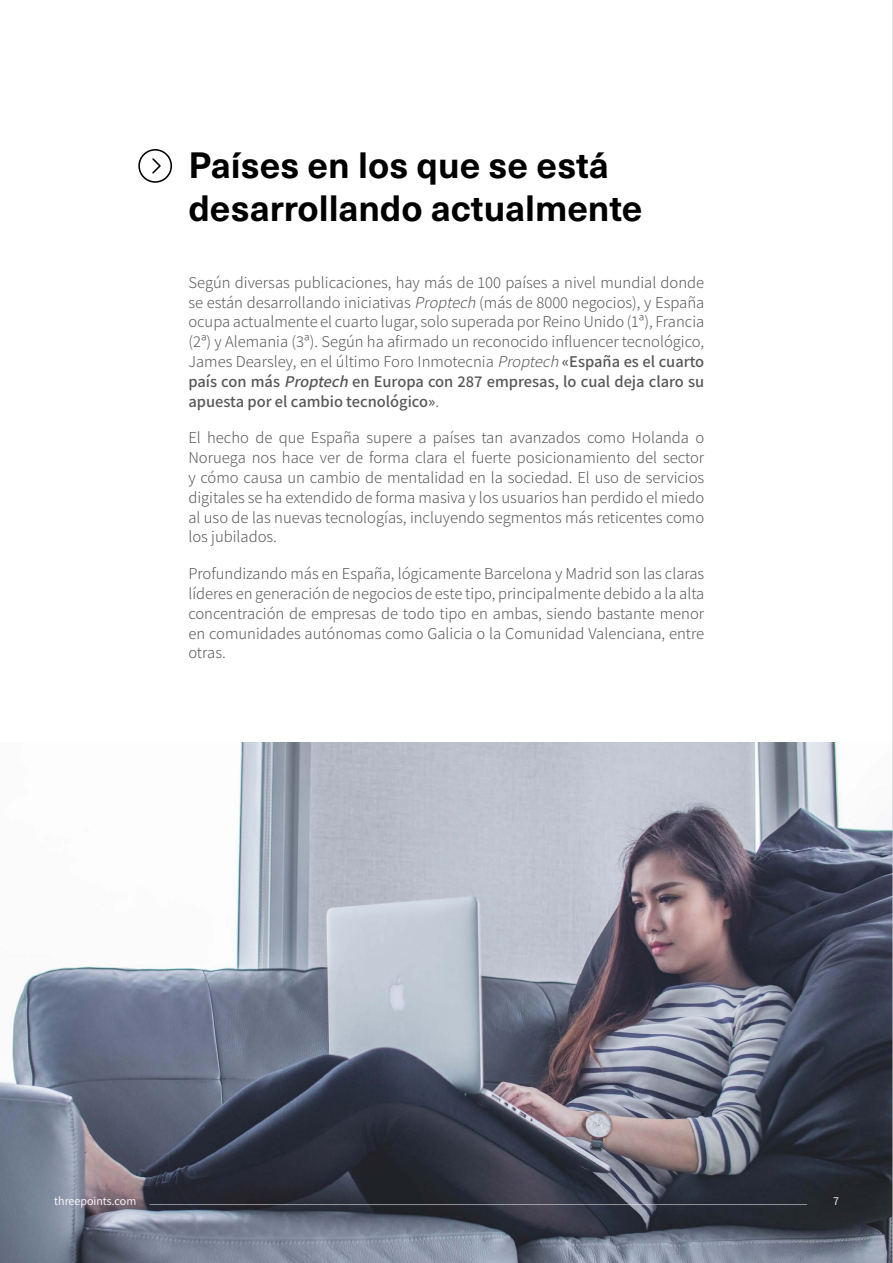
<style>
.page{position:relative;width:893px;height:1263px;background:#fff}
.page>*{position:absolute;margin:0;border:0;box-sizing:border-box;transform-origin:0 0}
.t1{font:700 36px/43.2px "Neue Haas Unica Pro";color:#000}
.t2{font:300 16.5px/19.8px "Assistant";color:#575756;text-align:justify}
.t3{font:12px "Assistant";color:#fff}
.s1{font-style:italic}
.s2{font-weight:600}
.s3{font-weight:600;font-style:italic}
</style>
<div class="page">
<img style="left:0;top:742px;width:892px;height:521px">
<svg style="left:138px;top:149px;width:34px;height:34px"></svg>
<hr style="left:892px;top:0;width:1px;height:1263px;background:#c6c6c6">
<hr style="left:150px;top:1204px;width:657px;height:1px;background:#fff">
<h1 class="t1" style="left:188px;top:144px;width:455px">Países en los que se está desarrollando actualmente</h1>
<p class="t2" style="left:188px;top:271px;width:517px">Según diversas publicaciones, hay más de 100 países a nivel mundial donde se están desarrollando iniciativas <span class="s1">Proptech</span> (más de 8000 negocios), y España ocupa actualmente el cuarto lugar, solo superada por Reino Unido (1ª), Francia (2ª) y Alemania (3ª). Según ha afirmado un reconocido influencer tecnológico, James Dearsley, en el último Foro Inmotecnia <span class="s1">Proptech</span><span class="s2">«España es el cuarto país con más</span> <span class="s3">Proptech</span> <span class="s2">en Europa con 287 empresas, lo cual deja claro su apuesta por el cambio tecnológico»</span>.</p>
<p class="t2" style="left:188px;top:427px;width:517px">El hecho de que España supere a países tan avanzados como Holanda o Noruega nos hace ver de forma clara el fuerte posicionamiento del sector y cómo causa un cambio de mentalidad en la sociedad. El uso de servicios digitales se ha extendido de forma masiva y los usuarios han perdido el miedo al uso de las nuevas tecnologías, incluyendo segmentos más reticentes como los jubilados.</p>
<p class="t2" style="left:188px;top:563px;width:517px">Profundizando más en España, lógicamente Barcelona y Madrid son las claras líderes en generación de negocios de este tipo, principalmente debido a la alta concentración de empresas de todo tipo en ambas, siendo bastante menor en comunidades autónomas como Galicia o la Comunidad Valenciana, entre otras.</p>
<p class="t3" style="left:54px;top:1192px;width:84px">threepoints.com</p>
<p class="t3" style="left:833px;top:1192px;width:7px">7</p>
</div>
